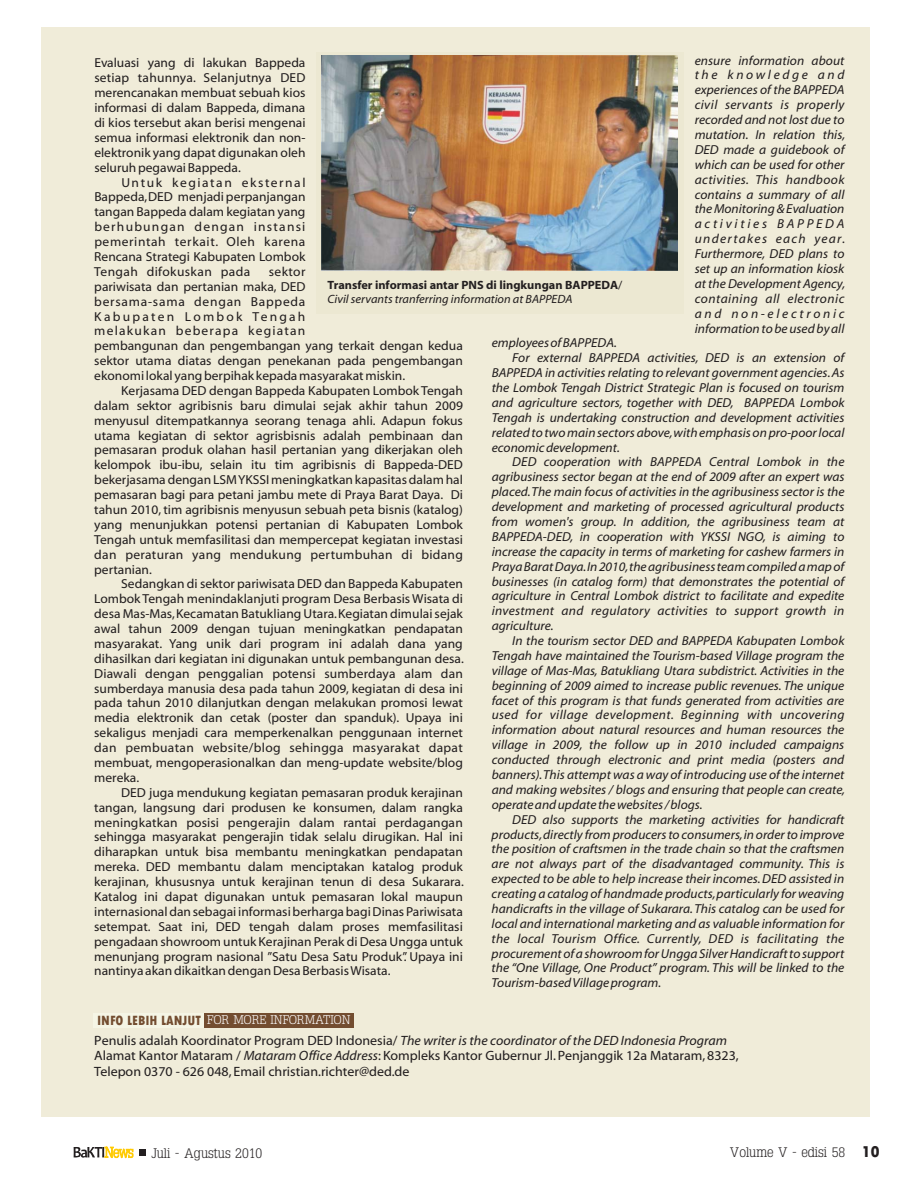
<style>
.page{position:relative;width:918px;height:1188px;background:#fff}
.page>*{position:absolute;margin:0;border:0;box-sizing:border-box;transform-origin:0 0}
.t1{font:13.5px/15.5px "Myriad Web Pro";color:#231f20}
.t2{font:300 13.5px "Typo Slabserif";color:#231f20}
.t3{font:13.05px/14.9px "Myriad Web Pro";color:#231f20;text-align:justify}
.t4{font:italic 13.05px/14.9px "Myriad Web Pro";color:#231f20;text-align:justify}
.t5{font:italic 13.05px "Myriad Web Pro";letter-spacing:.02em;color:#231f20}
.t6{font:italic 13.05px "Myriad Web Pro";letter-spacing:.03em;color:#231f20}
.t7{font:300 12.45px "Typo Slabserif";color:#fff}
.t8{font:700 12px/13.6px "Myriad Web Pro";color:#231f20}
.s1{font-weight:400}
.s2{font-weight:400;font-style:italic}
.s3{font-family:"Tw Cen";font-weight:800;font-stretch:condensed;font-size:14.1px;color:#734d30}
.s4{font-style:italic}
.s5{font-family:"Tw Cen";font-weight:800;font-stretch:condensed;font-size:16.5px}
</style>
<div class="page">
<div style="left:42px;top:28px;width:828px;height:1089px;background:#f0ecd9"></div>
<div style="left:316px;top:52px;width:368px;height:262px;background:#ece8d2"></div>
<svg style="left:140px;top:1150px;width:6px;height:6px"></svg>
<svg style="left:74px;top:1147px;width:59px;height:11px"></svg>
<div style="left:94px;top:1013px;width:110px;height:14px;background:#f5f5e5"></div>
<div style="left:204px;top:1013px;width:150px;height:14px;background:#734d30"></div>
<img style="left:321px;top:56px;width:357px;height:215px">
<p class="t4" style="left:695px;top:54px;width:152px">ensure information about the knowledge and experiences of the BAPPEDA civil servants is properly recorded and not lost due to mutation. In relation this, DED made a guidebook of which can be used for other activities. This handbook contains a summary of all the Monitoring &amp; Evaluation activities BAPPEDA undertakes each year.<br>Furthermore, DED plans to set up an information kiosk at the Development Agency, containing all electronic and non-electronic information to be used by all</p>
<p class="t3" style="left:94px;top:57px;width:213px">Evaluasi yang di lakukan Bappeda setiap tahunnya. Selanjutnya DED merencanakan membuat sebuah kios informasi di dalam Bappeda, dimana di kios tersebut akan berisi mengenai semua informasi elektronik dan non&shy;elektronik yang dapat digunakan oleh seluruh pegawai Bappeda.</p>
<p class="t3" style="left:94px;top:176px;width:213px;text-indent:27px">Untuk kegiatan eksternal Bappeda, DED menjadi perpanjangan tangan Bappeda dalam kegiatan yang berhubungan dengan instansi pemerintah terkait. Oleh karena Rencana Strategi Kabupaten Lombok Tengah difokuskan pada</p>
<p class="t3" style="left:94px;top:265px;width:370px;text-align:left;text-indent:175px">sektor<br>pariwisata dan pertanian maka, DED<br>bersama-sama dengan Bappeda<br>Kabupaten Lombok Tengah<br>melakukan beberapa kegiatan<br>pembangunan dan pengembangan yang terkait dengan kedua sektor utama diatas dengan penekanan pada pengembangan ekonomi lokal yang berpihak kepada masyarakat miskin.</p>
<p class="t3" style="left:94px;top:384px;width:370px;text-indent:27px">Kerjasama DED dengan Bappeda Kabupaten Lombok Tengah dalam sektor agribisnis baru dimulai sejak akhir tahun 2009 menyusul ditempatkannya seorang tenaga ahli. Adapun fokus utama kegiatan di sektor agrisbisnis adalah pembinaan dan pemasaran produk olahan hasil pertanian yang dikerjakan oleh kelompok ibu-ibu, selain itu tim agribisnis di Bappeda-DED bekerjasama dengan LSM YKSSI meningkatkan kapasitas dalam hal pemasaran bagi para petani jambu mete di Praya Barat Daya. Di tahun 2010, tim agribisnis menyusun sebuah peta bisnis (katalog) yang menunjukkan potensi pertanian di Kabupaten Lombok Tengah untuk memfasilitasi dan mempercepat kegiatan investasi dan peraturan yang mendukung pertumbuhan di bidang pertanian.</p>
<p class="t3" style="left:94px;top:578px;width:371px;text-indent:27px">Sedangkan di sektor pariwisata DED dan Bappeda Kabupaten Lombok Tengah menindaklanjuti program Desa Berbasis Wisata di desa Mas-Mas, Kecamatan Batukliang Utara. Kegiatan dimulai sejak awal tahun 2009 dengan tujuan meningkatkan pendapatan masyarakat. Yang unik dari program ini adalah dana yang dihasilkan dari kegiatan ini digunakan untuk pembangunan desa.<br>Diawali dengan penggalian potensi sumberdaya alam dan sumberdaya manusia desa pada tahun 2009, kegiatan di desa ini pada tahun 2010 dilanjutkan dengan melakukan promosi lewat media elektronik dan cetak (poster dan spanduk). Upaya ini sekaligus menjadi cara memperkenalkan penggunaan internet dan pembuatan website/blog sehingga masyarakat dapat membuat, mengoperasionalkan dan meng-update website/blog mereka.</p>
<p class="t3" style="left:94px;top:786px;width:371px;text-indent:27px">DED juga mendukung kegiatan pemasaran produk kerajinan tangan, langsung dari produsen ke konsumen, dalam rangka meningkatkan posisi pengerajin dalam rantai perdagangan sehingga masyarakat pengerajin tidak selalu dirugikan. Hal ini diharapkan untuk bisa membantu meningkatkan pendapatan mereka. DED membantu dalam menciptakan katalog produk kerajinan, khususnya untuk kerajinan tenun di desa Sukarara.<br>Katalog ini dapat digunakan untuk pemasaran lokal maupun internasional dan sebagai informasi berharga bagi Dinas Pariwisata setempat. Saat ini, DED tengah dalam proses memfasilitasi pengadaan showroom untuk Kerajinan Perak di Desa Ungga untuk menunjang program nasional ”Satu Desa Satu Produk”. Upaya ini nantinya akan dikaitkan dengan Desa Berbasis Wisata.</p>
<p class="t8" style="left:328px;top:279px;width:296px">Transfer informasi antar PNS di lingkungan BAPPEDA<span class="s1">/<br></span><span class="s2">Civil servants tranferring information at BAPPEDA</span></p>
<p class="t4" style="left:492px;top:337px;width:127px">employees of BAPPEDA.</p>
<p class="t4" style="left:512px;top:352px;width:334px">For external BAPPEDA activities, DED is an extension of</p>
<p class="t4" style="left:492px;top:366px;width:354px">BAPPEDA in activities relating to relevant government agencies. As</p>
<p class="t4" style="left:492px;top:381px;width:354px">the Lombok Tengah District Strategic Plan is focused on tourism</p>
<p class="t4" style="left:492px;top:396px;width:354px">and agriculture sectors, together with DED, BAPPEDA Lombok</p>
<p class="t4" style="left:492px;top:411px;width:354px">Tengah is undertaking construction and development activities</p>
<p class="t4" style="left:492px;top:426px;width:354px">related to two main sectors above, with emphasis on pro-poor local</p>
<p class="t4" style="left:492px;top:441px;width:130px">economic development.</p>
<p class="t4" style="left:512px;top:456px;width:334px">DED cooperation with BAPPEDA Central Lombok in the</p>
<p class="t4" style="left:492px;top:471px;width:354px">agribusiness sector began at the end of 2009 after an expert was</p>
<p class="t4" style="left:492px;top:486px;width:354px">placed. The main focus of activities in the agribusiness sector is the</p>
<p class="t4" style="left:492px;top:500px;width:354px">development and marketing of processed agricultural products</p>
<p class="t4" style="left:492px;top:515px;width:354px">from women's group. In addition, the agribusiness team at</p>
<p class="t4" style="left:492px;top:530px;width:354px">BAPPEDA-DED, in cooperation with YKSSI NGO, is aiming to</p>
<p class="t4" style="left:492px;top:545px;width:354px">increase the capacity in terms of marketing for cashew farmers in</p>
<p class="t4" style="left:492px;top:560px;width:354px">Praya Barat Daya. In 2010, the agribusiness team compiled a map of</p>
<p class="t4" style="left:492px;top:575px;width:354px">businesses (in catalog form) that demonstrates the potential of</p>
<p class="t4" style="left:492px;top:590px;width:354px">agriculture in Central Lombok district to facilitate and expedite</p>
<p class="t5" style="left:492px;top:606px;width:354px">investment and regulatory activities to support growth in</p>
<p class="t4" style="left:492px;top:619px;width:64px">agriculture.</p>
<p class="t4" style="left:512px;top:634px;width:334px">In the tourism sector DED and BAPPEDA Kabupaten Lombok</p>
<p class="t4" style="left:492px;top:649px;width:354px">Tengah have maintained the Tourism-based Village program the</p>
<p class="t4" style="left:492px;top:664px;width:354px">village of Mas-Mas, Batukliang Utara subdistrict. Activities in the</p>
<p class="t4" style="left:492px;top:679px;width:354px">beginning of 2009 aimed to increase public revenues. The unique</p>
<p class="t4" style="left:492px;top:694px;width:354px">facet of this program is that funds generated from activities are</p>
<p class="t6" style="left:492px;top:710px;width:354px">used for village development. Beginning with uncovering</p>
<p class="t4" style="left:492px;top:724px;width:354px">information about natural resources and human resources the</p>
<p class="t4" style="left:492px;top:739px;width:354px">village in 2009, the follow up in 2010 included campaigns</p>
<p class="t4" style="left:492px;top:753px;width:354px">conducted through electronic and print media (posters and</p>
<p class="t4" style="left:492px;top:768px;width:354px">banners). This attempt was a way of introducing use of the internet</p>
<p class="t4" style="left:492px;top:783px;width:355px">and making websites / blogs and ensuring that people can create,</p>
<p class="t4" style="left:492px;top:798px;width:213px">operate and update the websites / blogs.</p>
<p class="t4" style="left:512px;top:813px;width:334px">DED also supports the marketing activities for handicraft</p>
<p class="t4" style="left:492px;top:828px;width:354px">products, directly from producers to consumers, in order to improve</p>
<p class="t4" style="left:492px;top:843px;width:354px">the position of craftsmen in the trade chain so that the craftsmen</p>
<p class="t4" style="left:492px;top:858px;width:354px">are not always part of the disadvantaged community. This is</p>
<p class="t4" style="left:492px;top:872px;width:354px">expected to be able to help increase their incomes. DED assisted in</p>
<p class="t4" style="left:492px;top:887px;width:354px">creating a catalog of handmade products, particularly for weaving</p>
<p class="t4" style="left:492px;top:902px;width:354px">handicrafts in the village of Sukarara. This catalog can be used for</p>
<p class="t4" style="left:492px;top:917px;width:354px">local and international marketing and as valuable information for</p>
<p class="t5" style="left:492px;top:933px;width:354px">the local Tourism Office. Currently, DED is facilitating the</p>
<p class="t4" style="left:492px;top:947px;width:354px">procurement of a showroom for Ungga Silver Handicraft to support</p>
<p class="t4" style="left:492px;top:962px;width:354px">the “One Village, One Product” program. This will be linked to the</p>
<p class="t4" style="left:492px;top:977px;width:171px">Tourism-based Village program.</p>
<p class="t7" style="left:97px;top:1016px;width:255px"><span class="s3">INFO LEBIH LANJUT</span> FOR MORE INFORMATION</p>
<p class="t1" style="left:94px;top:1034px;width:646px">Penulis adalah Koordinator Program DED Indonesia/ <span class="s4">The writer is the coordinator of the DED Indonesia Program<br></span>Alamat Kantor Mataram / <span class="s4">Mataram Office Address</span>: Kompleks Kantor Gubernur Jl. Penjanggik 12a Mataram, 8323,<br>Telepon 0370 - 626 048, Email christian.richter@ded.de</p>
<p class="t2" style="left:151px;top:1148px;width:112px">Juli - Agustus 2010</p>
<p class="t2" style="left:730px;top:1148px;width:151px">Volume V - edisi 58 <span class="s5">10</span></p>
</div>
